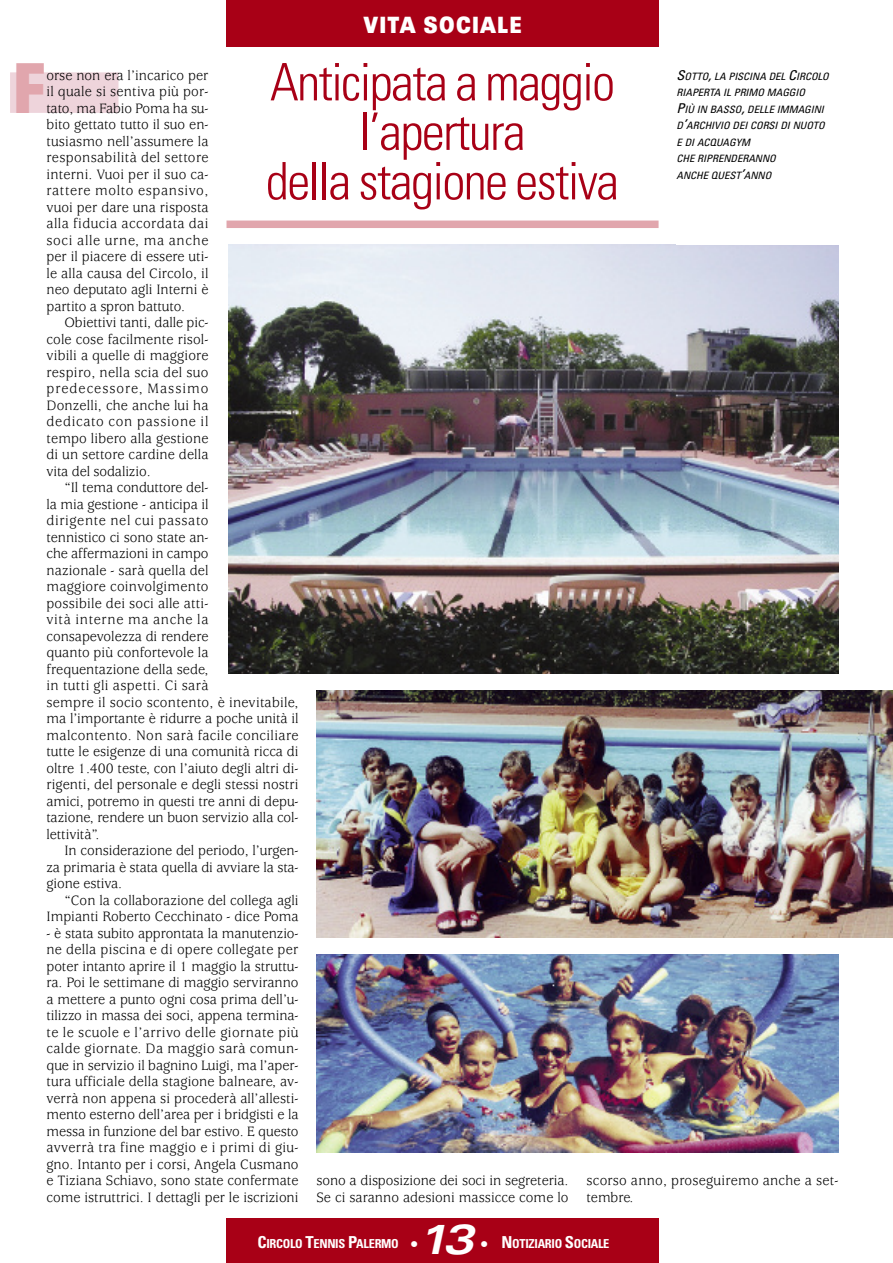
<style>
.page{position:relative;width:893px;height:1263px;background:#fff}
.page>*{position:absolute;margin:0;border:0;box-sizing:border-box;transform-origin:0 0}
.t1{font:900 expanded 69px "Univers";color:#e1a6ad;scale:.6 1}
.t2{font:300 condensed 51.75px/49.5px "Univers";letter-spacing:-.03em;color:#a80016;text-align:center}
.t3{font:italic 700 expanded 42px "Univers";color:#fff}
.t4{font:900 expanded 22.5px "Univers";letter-spacing:-.47em;color:#fff;scale:.65 1}
.t5{font:15px/16.5px "Usherwood";color:#000;text-align:justify;scale:.95 1}
.t6{font:15px/16.5px "Usherwood";letter-spacing:.02em;color:#000;scale:.95 1}
.t7{font:700 condensed 12.3px "Univers";letter-spacing:-.025em;color:#fff}
.t8{font:italic condensed 10.2px/16.5px "Univers";letter-spacing:-.005em;color:#000;scale:1.07 1}
.s1{font-size:13.5px}
.s2{font-size:16.5px}
.s3{font-weight:900;font-stretch:normal;font-size:16.5px}
</style>
<div class="page">
<div style="left:10px;top:72px;width:108px;height:41px;background:#eed4db"></div>
<div style="left:226px;top:1218px;width:432px;height:45px;background:#a80016"></div>
<div style="left:226px;top:0;width:432px;height:47px;background:#a80016"></div>
<div style="left:226px;top:221px;width:433px;height:7px;background:#e1a6ad"></div>
<img style="left:228px;top:245px;width:610px;height:429px">
<img style="left:316px;top:690px;width:577px;height:248px">
<img style="left:316px;top:954px;width:522px;height:198px">
<h3 class="t4" style="left:307px;top:17px;width:419px">C A M PVIIOTAN ASTOI CDI IASL EI C I L I A</h3>
<h2 class="t2" style="left:266px;top:62px;width:355px">Anticipata a maggio l’apertura<br>della stagione estiva</h2>
<p class="t8" style="left:676px;top:68px;width:144px"><span class="s1">S</span>OTTO<span class="s1">,</span> LA PISCINA DEL <span class="s1">C</span>IRCOLO<br>RIAPERTA IL PRIMO MAGGIO<br><span class="s1">P</span>IÙ IN BASSO<span class="s1">,</span> DELLE IMMAGINI<br>D<span class="s1">’</span>ARCHIVIO DEI CORSI DI NUOTO<br>E DI ACQUAGYM<br>CHE RIPRENDERANNO<br>ANCHE QUEST<span class="s1">’</span>ANNO</p>
<h1 class="t1" style="left:13px;top:63px;width:56px">F</h1>
<p class="t5" style="left:47px;top:68px;width:172px">orse non era l’incarico per il quale si sentiva più por&shy;tato, ma Fabio Poma ha su&shy;bito gettato tutto il suo en&shy;tusiasmo nell’assumere la responsabilità del settore interni. Vuoi per il suo ca&shy;rattere molto espansivo, vuoi per dare una risposta alla fiducia accordata dai soci alle urne, ma anche per il piacere di essere uti&shy;le alla causa del Circolo, il neo deputato agli Interni è partito a spron battuto.</p>
<p class="t5" style="left:47px;top:316px;width:172px;text-indent:18px">Obiettivi tanti, dalle pic&shy;cole cose facilmente risol&shy;vibili a quelle di maggiore respiro, nella scia del suo predecessore, Massimo Donzelli, che anche lui ha dedicato con passione il tempo libero alla gestione di un settore cardine della vita del sodalizio.</p>
<p class="t5" style="left:47px;top:481px;width:267px;text-align:left;text-indent:18px">“Il tema conduttore del-<br>la mia gestione - anticipa il<br>dirigente nel cui passato<br>tennistico ci sono state an-<br>che affermazioni in campo<br>nazionale - sarà quella del<br>maggiore coinvolgimento<br>possibile dei soci alle atti-<br>vità interne ma anche la consapevolezza di rendere<br>quanto più confortevole la frequentazione della sede,<br>in tutti gli aspetti. Ci sarà<br>sempre il socio scontento, è inevitabile, ma l’importante è ridurre a poche unità il malcontento. Non sarà facile conciliare tutte le esigenze di una comunità ricca di oltre 1.400 teste, con l’aiuto degli altri di&shy;rigenti, del personale e degli stessi nostri amici, potremo in questi tre anni di depu&shy;tazione, rendere un buon servizio alla col&shy;lettività”.</p>
<p class="t5" style="left:47px;top:844px;width:267px;text-indent:18px">In considerazione del periodo, l’urgen&shy;za primaria è stata quella di avviare la sta&shy;gione estiva.</p>
<p class="t5" style="left:46px;top:893px;width:267px;text-align:right">“Con la collaborazione del collega agli<br>Impianti Roberto Cecchinato - dice Poma</p>
<p class="t5" style="left:46px;top:926px;width:267px">- è stata subito approntata la manutenzio&shy;ne della piscina e di opere collegate per poter intanto aprire il 1 maggio la struttu&shy;ra. Poi le settimane di maggio serviranno a mettere a punto ogni cosa prima dell’u&shy;tilizzo in massa dei soci, appena termina&shy;te le scuole e l’arrivo delle giornate più calde giornate. Da maggio sarà comun&shy;que in servizio il bagnino Luigi, ma l’aper&shy;tura ufficiale della stagione balneare, av&shy;verrà non appena si procederà all’allesti&shy;mento esterno dell’area per i bridgisti e la messa in funzione del bar estivo. E questo avverrà tra fine maggio e i primi di giu&shy;gno. Intanto per i corsi, Angela Cusmano e Tiziana Schiavo, sono state confermate come istruttrici. I dettagli per le iscrizioni</p>
<p class="t5" style="left:316px;top:1174px;width:267px">sono a disposizione dei soci in segreteria.<br>Se ci saranno adesioni massicce come lo</p>
<p class="t6" style="left:587px;top:1174px;width:267px">scorso anno, proseguiremo anche a set&shy;tembre.</p>
<p class="t7" style="left:258px;top:1239px;width:162px"><span class="s2">C</span>IRCOLO <span class="s2">T</span>ENNIS <span class="s2">P</span>ALERMO <span class="s3">•</span></p>
<h3 class="t3" style="left:418px;top:1224px;width:57px">13</h3>
<p class="t7" style="left:480px;top:1239px;width:131px"><span class="s3">•</span> <span class="s2">N</span>OTIZIARIO <span class="s2">S</span>OCIALE</p>
</div>
